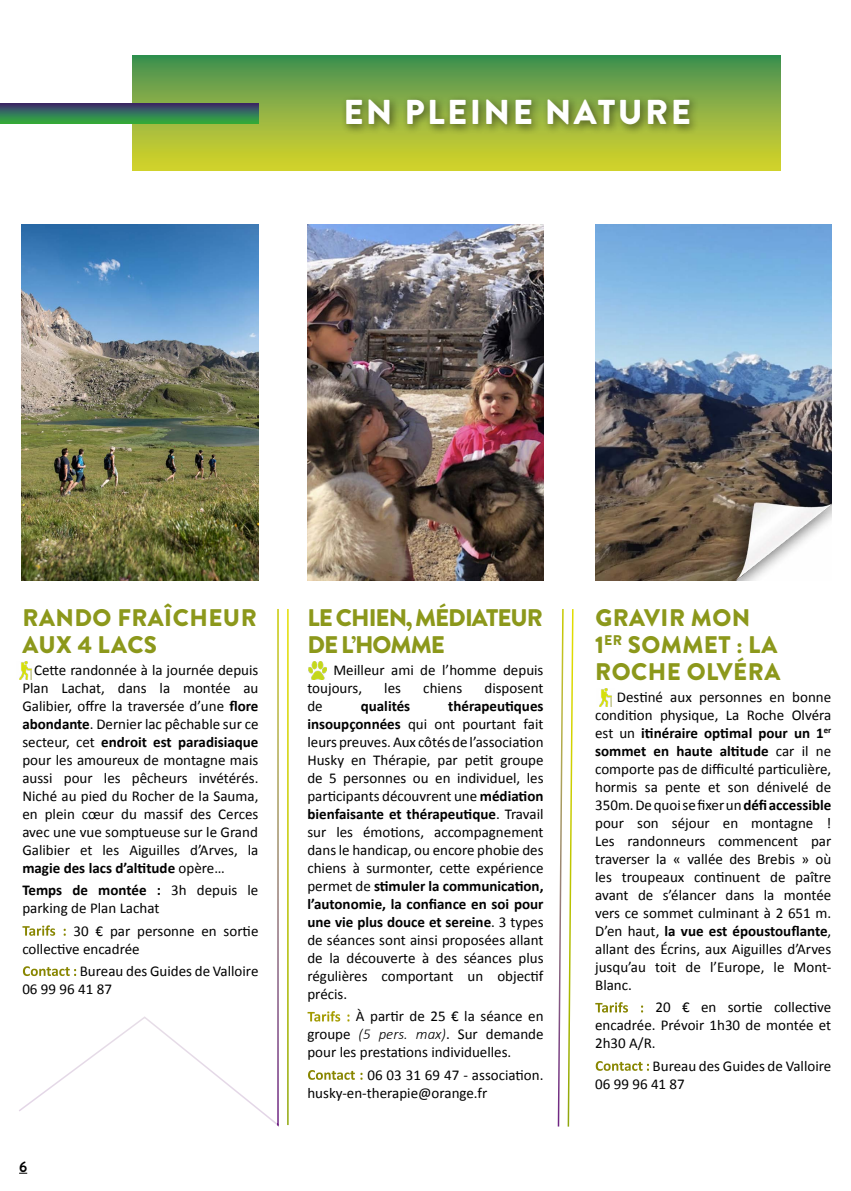
<style>
.page{position:relative;width:851px;height:1191px;background:#fff}
.page>*{position:absolute;margin:0;border:0;box-sizing:border-box;transform-origin:0 0}
.t1{font:900 34.5px "Brandon Grotesque";letter-spacing:.07em;color:#fff}
.t2{font:900 24px/27px "Brandon Grotesque";letter-spacing:.02em;color:#8c981b}
.t3{font:900 24px/27px "Brandon Grotesque";letter-spacing:-.04em;color:#8c981b}
.t4{font:15px/18px "Calibri";color:#000}
.t5{font:700 15px "Calibri";color:#000}
.t6{font:700 15px "Brandon Grotesque";color:#000}
.s1{font-weight:700}
.s2{font-weight:700;color:#fff}
.s3{font-weight:300;font-style:italic}
</style>
<div class="page">
<img style="left:21px;top:224px;width:237px;height:356px">
<img style="left:307px;top:224px;width:236px;height:356px">
<img style="left:595px;top:224px;width:236px;height:356px">
<div style="left:133px;top:55px;width:647px;height:115px;background:linear-gradient(to bottom,#439055,#dbd52d)"></div>
<div style="left:0;top:103px;width:258px;height:20px;background:linear-gradient(to bottom,#3b2b72,#31ab42)"></div>
<div style="left:341px;top:95px;width:358px;height:41px;background:#000;opacity:.5"></div>
<svg style="left:19px;top:609px;width:260px;height:518px"></svg>
<svg style="left:557px;top:609px;width:17px;height:518px"></svg>
<img style="left:599px;top:688px;width:13px;height:18px">
<img style="left:308px;top:662px;width:18px;height:17px">
<img style="left:19px;top:662px;width:16px;height:17px">
<div style="left:16px;top:1012px;width:261px;height:132px;background:#fff"></div>
<h1 class="t1" style="left:343px;top:87px;width:349px">EN PLEINE NATURE</h1>
<h2 class="t2" style="left:22px;top:604px;width:236px">RANDO FRAÎCHEUR<br>AUX 4 LACS</h2>
<p class="t4" style="left:22px;top:660px;width:238px;text-align:justify;text-indent:12px">Cette randonnée à la journée depuis Plan Lachat, dans la montée au Galibier, offre la traversée d’une <span class="s1">flore abondante</span>. Dernier lac pêchable sur ce secteur, cet <span class="s1">endroit est paradisiaque </span>pour les amoureux de montagne mais aussi pour les pêcheurs invétérés.<br>Niché au pied du Rocher de la Sauma, en plein cœur du massif des Cerces avec une vue somptueuse sur le Grand Galibier et les Aiguilles d’Arves, la <span class="s1">magie des lacs d’altitude</span> opère…</p>
<p class="t4" style="left:22px;top:880px;width:237px"><span class="s1">Temps de montée :</span> 3h depuis le parking de Plan Lachat</p>
<p class="t4" style="left:22px;top:921px;width:237px"><span class="s2">Tarifs :</span> 30 € par personne en sortie collective encadrée</p>
<p class="t4" style="left:22px;top:961px;width:237px"><span class="s2">Contact :</span> Bureau des Guides de Valloire<br>06 99 96 41 87</p>
<p class="t6" style="left:19px;top:1156px;width:10px">6</p>
<h2 class="t3" style="left:307px;top:604px;width:237px">LE CHIEN, MÉDIATEUR<br>DE L’HOMME</h2>
<p class="t4" style="left:307px;top:660px;width:237px;text-indent:26px">Meilleur ami de l’homme depuis toujours,</p>
<p class="t4" style="left:384px;top:678px;width:18px">les</p>
<p class="t4" style="left:423px;top:678px;width:40px">chiens</p>
<p class="t4" style="left:484px;top:678px;width:61px">disposent</p>
<p class="t4" style="left:307px;top:696px;width:238px;text-align:justify;text-indent:141px"><span class="s1">thérapeutiques insoupçonnées</span> qui ont pourtant fait leurs preuves. Aux côtés de l’association Husky en Thérapie, par petit groupe de 5 personnes ou en individuel, les participants découvrent une <span class="s1">médiation bienfaisante et thérapeutique</span>. Travail sur les émotions, accompagnement dans le handicap, ou encore phobie des chiens à surmonter, cette expérience permet de <span class="s1">stimuler la communication, l’autonomie, la confiance en soi pour une vie plus douce et sereine</span>. 3 types de séances sont ainsi proposées allant de la découverte à des séances plus régulières comportant un objectif précis.</p>
<p class="t4" style="left:307px;top:1006px;width:238px;text-align:justify"><span class="s2">Tarifs :</span> À partir de 25 € la séance en groupe <span class="s3">(5 pers. max)</span>. Sur demande pour les prestations individuelles.</p>
<p class="t4" style="left:307px;top:1065px;width:237px"><span class="s2">Contact :</span> 06 03 31 69 47 - association. husky-en-therapie@orange.fr</p>
<p class="t4" style="left:307px;top:696px;width:17px">de</p>
<p class="t5" style="left:361px;top:695px;width:51px">qualités</p>
<h2 class="t2" style="left:595px;top:604px;width:187px">GRAVIR MON<br>1<sup>ER</sup> SOMMET : LA<br>ROCHE OLVÉRA</h2>
<p class="t4" style="left:595px;top:687px;width:238px;text-align:justify;text-indent:22px">Destiné aux personnes en bonne condition physique, La Roche Olvéra est un <span class="s1">itinéraire optimal pour un 1</span><sup>er </sup><span class="s1">sommet en haute altitude</span> car il ne comporte pas de difficulté particulière, hormis sa pente et son dénivelé de 350m. De quoi se fixer un <span class="s1">défi accessible </span>pour son séjour en montagne !<br>Les randonneurs commencent par traverser la « vallée des Brebis » où les troupeaux continuent de paître avant de s’élancer dans la montée vers ce sommet culminant à 2 651 m.<br>D’en haut, <span class="s1">la vue est époustouflante</span>, allant des Écrins, aux Aiguilles d’Arves jusqu’au toit de l’Europe, le Mont-Blanc.</p>
<p class="t4" style="left:595px;top:997px;width:237px;text-align:justify"><span class="s2">Tarifs :</span> 20 € en sortie collective encadrée. Prévoir 1h30 de montée et 2h30 A/R.</p>
<p class="t4" style="left:595px;top:1056px;width:237px"><span class="s2">Contact :</span> Bureau des Guides de Valloire<br>06 99 96 41 87</p>
</div>
